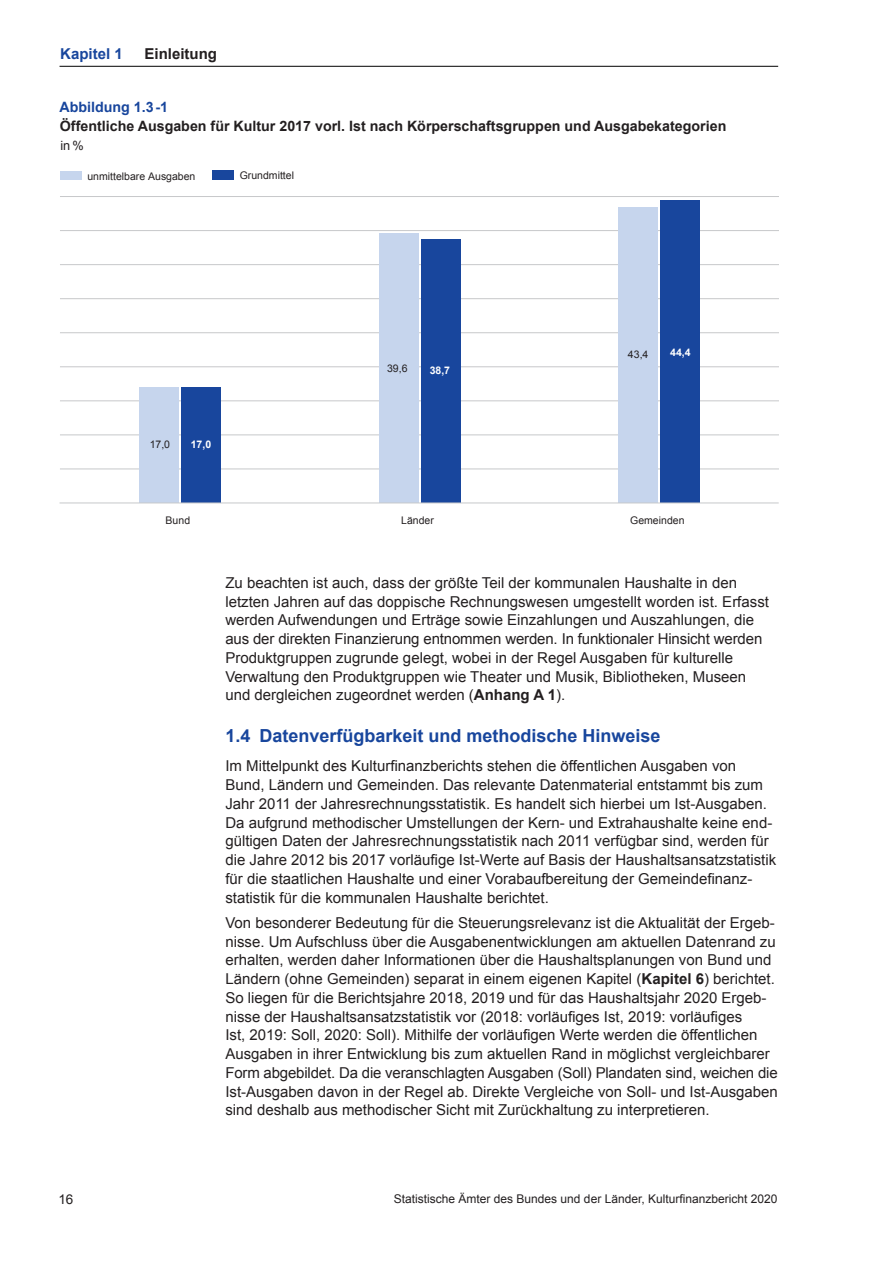
<style>
.page{position:relative;width:893px;height:1263px;background:#fff}
.page>*{position:absolute;margin:0;border:0;box-sizing:border-box;transform-origin:0 0}
.t1{font:700 18px "Arial";color:#18469d}
.t2{font:15px/18.8px "Arial";color:#231f20}
.t3{font:700 15px "Arial";color:#231f20}
.t4{font:700 15px "Arial";color:#18469d}
.t5{font:700 14.25px/18.8px "Arial";color:#231f20}
.t6{font:13.5px "Arial";color:#231f20}
.t7{font:12.75px "Arial";color:#231f20}
.t8{font:12px "Arial";color:#231f20}
.t9{font:10.5px "Arial";color:#231f20}
.t10{font:700 10.5px "Arial";color:#fff}
.s1{color:#18469d}
.s2{font-weight:700}
</style>
<div class="page">
<hr style="left:60px;top:66px;width:718px;height:1px;background:#000">
<hr style="left:60px;top:469px;width:718px;height:1px;background:#c7c8ca">
<hr style="left:60px;top:434px;width:718px;height:1px;background:#c7c8ca">
<hr style="left:60px;top:400px;width:718px;height:1px;background:#c7c8ca">
<hr style="left:60px;top:366px;width:718px;height:1px;background:#c7c8ca">
<hr style="left:60px;top:332px;width:718px;height:1px;background:#c7c8ca">
<hr style="left:60px;top:298px;width:718px;height:1px;background:#c7c8ca">
<hr style="left:60px;top:264px;width:718px;height:1px;background:#c7c8ca">
<hr style="left:60px;top:230px;width:718px;height:1px;background:#c7c8ca">
<hr style="left:60px;top:196px;width:718px;height:1px;background:#c7c8ca">
<div style="left:181px;top:387px;width:40px;height:116px;background:#18469d"></div>
<div style="left:421px;top:239px;width:39px;height:264px;background:#18469d"></div>
<div style="left:660px;top:201px;width:40px;height:302px;background:#18469d"></div>
<div style="left:139px;top:387px;width:40px;height:116px;background:#c6d5ed"></div>
<div style="left:379px;top:233px;width:39px;height:270px;background:#c6d5ed"></div>
<div style="left:618px;top:207px;width:40px;height:296px;background:#c6d5ed"></div>
<div style="left:60px;top:171px;width:21px;height:8px;background:#c6d5ed"></div>
<div style="left:213px;top:170px;width:21px;height:9px;background:#18469d"></div>
<hr style="left:60px;top:503px;width:718px;height:1px;background:#c7c8ca">
<p class="t4" style="left:60px;top:44px;width:64px">Kapitel 1</p>
<p class="t3" style="left:145px;top:44px;width:74px">Einleitung</p>
<p class="t5" style="left:59px;top:98px;width:668px"><span class="s1">Abbildung 1.3-1<br></span>Öffentliche Ausgaben für Kultur 2017 vorl. Ist nach Körperschaftsgruppen und Ausgabekategorien</p>
<p class="t7" style="left:60px;top:137px;width:25px">in%</p>
<p class="t9" style="left:87px;top:169px;width:110px">unmittelbare Ausgaben</p>
<p class="t9" style="left:240px;top:169px;width:56px">Grundmittel</p>
<p class="t9" style="left:150px;top:438px;width:22px">17,0</p>
<p class="t10" style="left:191px;top:438px;width:22px">17,0</p>
<p class="t9" style="left:387px;top:361px;width:22px">39,6</p>
<p class="t10" style="left:430px;top:363px;width:22px">38,7</p>
<p class="t9" style="left:628px;top:348px;width:22px">43,4</p>
<p class="t10" style="left:670px;top:345px;width:22px">44,4</p>
<p class="t9" style="left:166px;top:514px;width:26px">Bund</p>
<p class="t9" style="left:401px;top:514px;width:34px">Länder</p>
<p class="t9" style="left:630px;top:514px;width:56px">Gemeinden</p>
<p class="t2" style="left:225px;top:573px;width:545px">Zu beachten ist auch, dass der größte Teil der kommunalen Haushalte in den letzten Jahren auf das doppische Rechnungswesen umgestellt worden ist. Erfasst werden Aufwendungen und Erträge sowie Einzahlungen und Auszahlungen, die aus der direkten Finanzierung entnommen werden. In funktionaler Hinsicht werden Produktgruppen zugrunde gelegt, wobei in der Regel Ausgaben für kulturelle Verwaltung den Produktgruppen wie Theater und Musik, Bibliotheken, Museen und dergleichen zugeordnet werden (<span class="s2">Anhang A 1</span>).</p>
<h3 class="t1" style="left:225px;top:724px;width:437px">1.4 Datenverfügbarkeit und methodische Hinweise</h3>
<p class="t2" style="left:225px;top:757px;width:552px">Im Mittelpunkt des Kulturfinanzberichts stehen die öffentlichen Ausgaben von Bund, Ländern und Gemeinden. Das relevante Datenmaterial entstammt bis zum Jahr 2011 der Jahresrechnungsstatistik. Es handelt sich hierbei um Ist-Ausgaben.<br>Da aufgrund methodischer Umstellungen der Kern- und Extrahaushalte keine end&shy;gültigen Daten der Jahresrechnungsstatistik nach 2011 verfügbar sind, werden für die Jahre 2012 bis 2017 vorläufige Ist-Werte auf Basis der Haushaltsansatzstatistik für die staatlichen Haushalte und einer Vorabaufbereitung der Gemeindefinanz&shy;statistik für die kommunalen Haushalte berichtet.</p>
<p class="t2" style="left:225px;top:913px;width:554px">Von besonderer Bedeutung für die Steuerungsrelevanz ist die Aktualität der Ergeb&shy;nisse. Um Aufschluss über die Ausgabenentwicklungen am aktuellen Datenrand zu erhalten, werden daher Informationen über die Haushaltsplanungen von Bund und Ländern (ohne Gemeinden) separat in einem eigenen Kapitel (<span class="s2">Kapitel 6</span>) berichtet.<br>So liegen für die Berichtsjahre 2018, 2019 und für das Haushaltsjahr 2020 Ergeb&shy;nisse der Haushaltsansatzstatistik vor (2018: vorläufiges Ist, 2019: vorläufiges<br>Ist, 2019: Soll, 2020: Soll). Mithilfe der vorläufigen Werte werden die öffentlichen Ausgaben in ihrer Entwicklung bis zum aktuellen Rand in möglichst vergleichbarer Form abgebildet. Da die veranschlagten Ausgaben (Soll) Plandaten sind, weichen die Ist-Ausgaben davon in der Regel ab. Direkte Vergleiche von Soll- und Ist-Ausgaben sind deshalb aus methodischer Sicht mit Zurückhaltung zu interpretieren.</p>
<p class="t6" style="left:58px;top:1191px;width:17px">16</p>
<p class="t8" style="left:394px;top:1191px;width:385px">Statistische Ämter des Bundes und der Länder, Kulturfinanzbericht 2020</p>
</div>
